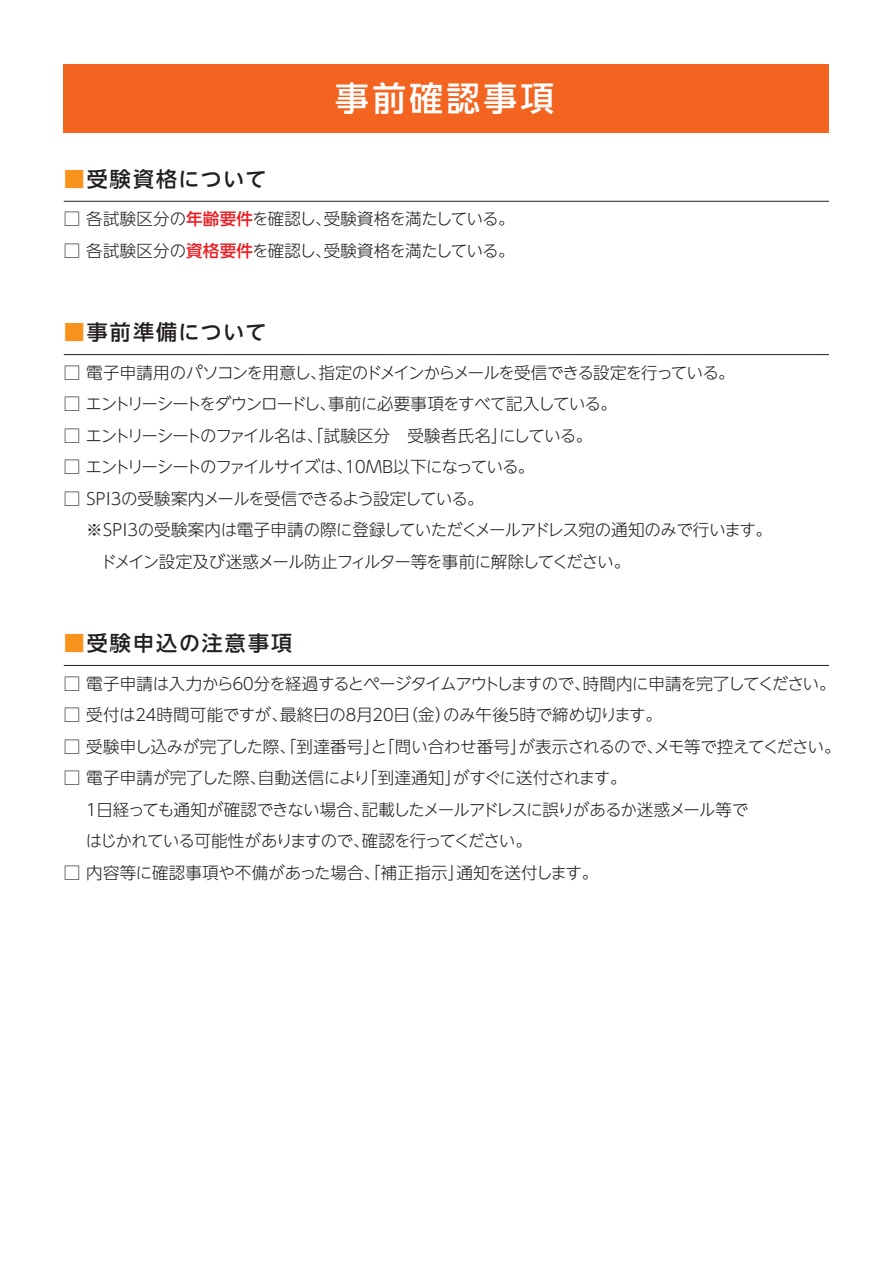
<style>
.page{position:relative;width:893px;height:1263px;background:#fff}
.page>*{position:absolute;margin:0;border:0;box-sizing:border-box;transform-origin:0 0}
.t1{font:500 33.75px "UD Shin Go NT Pro";letter-spacing:.1em;color:#fff}
.t2{font:500 21px "UD Shin Go NT Pro";letter-spacing:.07em;color:#231f20}
.t3{font:500 21px "UD Shin Go NT Pro";letter-spacing:.1em;color:#231f20}
.t4{font:300 16.5px/31.5px "UD Shin Go NT Pro";letter-spacing:-.05em;color:#231f20}
.t5{font:300 16.5px "UD Shin Go NT Pro";letter-spacing:-.01em;color:#231f20}
.t6{font:300 16.5px "UD Shin Go NT Pro";letter-spacing:-.025em;color:#231f20}
.t7{font:300 16.5px "UD Shin Go NT Pro";letter-spacing:-.03em;color:#231f20}
.t8{font:300 16.5px "UD Shin Go NT Pro";letter-spacing:-.07em;color:#231f20}
.t9{font:300 16.5px "UD Shin Go NT Pro";letter-spacing:.005em;color:#231f20}
.t10{font:300 16.5px "UD Shin Go NT Pro";letter-spacing:-.11em;color:#231f20}
.s1{color:#f7931d}
.s2{font-weight:500;color:#ee1d23}
</style>
<div class="page">
<div style="left:64px;top:64px;width:765px;height:69px;background:#f36421"></div>
<hr style="left:64px;top:201px;width:765px;height:1px;background:#231f20">
<hr style="left:64px;top:354px;width:765px;height:1px;background:#231f20">
<hr style="left:64px;top:665px;width:765px;height:1px;background:#231f20">
<p class="t2" style="left:64px;top:162px;width:204px"><span class="s1">■</span>受験資格について</p>
<h1 class="t1" style="left:335px;top:71px;width:221px">事前確認事項</h1>
<p class="t5" style="left:64px;top:206px;width:452px">□ 各試験区分の<span class="s2">年齢要件</span>を確認し、受験資格を満たしている。</p>
<p class="t5" style="left:64px;top:237px;width:452px">□ 各試験区分の<span class="s2">資格要件</span>を確認し、受験資格を満たしている。</p>
<p class="t2" style="left:64px;top:315px;width:204px"><span class="s1">■</span>事前準備について</p>
<p class="t4" style="left:64px;top:356px;width:672px">□ 電子申請用のパソコンを用意し、指定のドメインからメールを受信できる設定を行っている。</p>
<p class="t4" style="left:64px;top:388px;width:555px">□ エントリーシートをダウンロードし、事前に必要事項をすべて記入している。</p>
<p class="t8" style="left:64px;top:422px;width:530px">□ エントリーシートのファイル名は、「試験区分　受験者氏名」にしている。</p>
<p class="t10" style="left:64px;top:454px;width:472px">□ エントリーシートのファイルサイズは、１０ＭＢ以下になっている。</p>
<p class="t4" style="left:64px;top:482px;width:710px">□ ＳＰＩ３の受験案内メールを受信できるよう設定している。<br>　 ※ＳＰＩ３の受験案内は電子申請の際に登録していただくメールアドレス宛の通知のみで行います。　　 ドメイン設定及び迷惑メール防止フィルター等を事前に解除してください。</p>
<p class="t3" style="left:64px;top:626px;width:230px"><span class="s1">■</span>受験申込の注意事項</p>
<p class="t4" style="left:64px;top:667px;width:773px">□ 電子申請は入力から６０分を経過するとページタイムアウトしますので、時間内に申請を完了してください。</p>
<p class="t7" style="left:64px;top:701px;width:600px">□ 受付は２４時間可能ですが、最終日の８月２０日（金）のみ午後５時で締め切ります。</p>
<p class="t6" style="left:64px;top:733px;width:778px">□ 受験申し込みが完了した際、「到達番号」と「問い合わせ番号」が表示されるので、メモ等で控えてください。</p>
<p class="t4" style="left:64px;top:761px;width:686px">□ 電子申請が完了した際、自動送信により「到達通知」がすぐに送付されます。<br>　 １日経っても通知が確認できない場合、記載したメールアドレスに誤りがあるか迷惑メール等で　 はじかれている可能性がありますので、確認を行ってください。</p>
<p class="t9" style="left:64px;top:859px;width:536px">□ 内容等に確認事項や不備があった場合、「補正指示」通知を送付します。</p>
</div>
